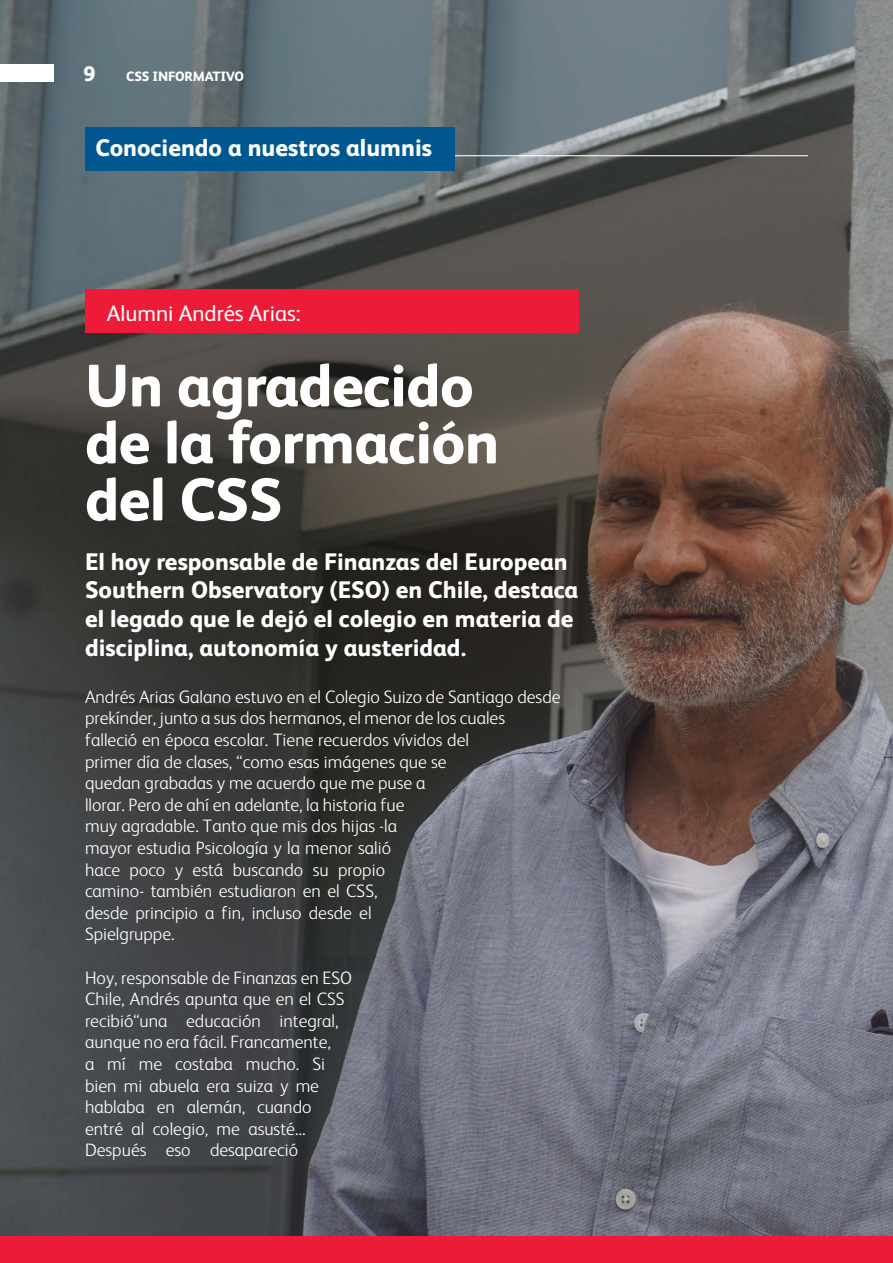
<style>
.page{position:relative;width:893px;height:1263px;background:#fff}
.page>*{position:absolute;margin:0;border:0;box-sizing:border-box;transform-origin:0 0}
.t1{font:800 60px/57px "FS Albert";letter-spacing:-.01em;color:#fff}
.t2{font:800 24px/28.8px "FS Albert";color:#fff}
.t3{font:22.5px "FS Albert";color:#fff}
.t4{font:800 21px "FS Albert";color:#fff}
.t5{font:300 18px/21.6px "FS Albert Pro";color:#fff}
.t6{font:800 13.5px "FS Albert";letter-spacing:-.01em;color:#fff}
</style>
<div class="page">
<img style="left:0;top:0;width:893px;height:1236px">
<div style="left:0;top:64px;width:53px;height:18px;background:#fff"></div>
<div style="left:0;top:1236px;width:893px;height:27px;background:#ed1a38"></div>
<hr style="left:451px;top:155px;width:357px;height:1px;background:#fff">
<div style="left:85px;top:289px;width:493px;height:44px;background:#ed1a38"></div>
<div style="left:85px;top:128px;width:370px;height:43px;background:#015891"></div>
<p class="t4" style="left:83px;top:61px;width:13px">9</p>
<p class="t6" style="left:126px;top:68px;width:119px">CSS INFORMATIVO</p>
<h2 class="t2" style="left:95px;top:133px;width:338px">Conociendo a nuestros alumnis</h2>
<p class="t3" style="left:107px;top:301px;width:195px">Alumni Andrés Arias:</p>
<h1 class="t1" style="left:85px;top:356px;width:416px">Un agradecido de la formación del CSS</h1>
<h2 class="t2" style="left:85px;top:547px;width:495px">El hoy responsable de Finanzas del European Southern Observatory (ESO) en Chile, destaca el legado que le dejó el colegio en materia de disciplina, autonomía y austeridad.</h2>
<p class="t5" style="left:85px;top:685px;width:477px">Andrés Arias Galano estuvo en el Colegio Suizo de Santiago desde prekínder, junto a sus dos hermanos, el menor de los cuales falleció en época escolar. Tiene recuerdos vívidos del<br>primer día de clases, “como esas imágenes que se<br>quedan grabadas y me acuerdo que me puse a<br>llorar. Pero de ahí en adelante, la historia fue<br>muy agradable. Tanto que mis dos hijas -la<br>mayor estudia Psicología y la menor salió<br>hace poco y está buscando su propio<br>camino- también estudiaron en el CSS,<br>desde principio a fin, incluso desde el<br>Spielgruppe.</p>
<p class="t5" style="left:85px;top:965px;width:269px">Hoy, responsable de Finanzas en ESO<br>Chile, Andrés apunta que en el CSS recibió“una educación integral, aunque no era fácil. Francamente,<br>a mí me costaba mucho. Si bien mi abuela era suiza y me hablaba en alemán, cuando entré al colegio, me asusté…<br>Después eso desapareció</p>
</div>
